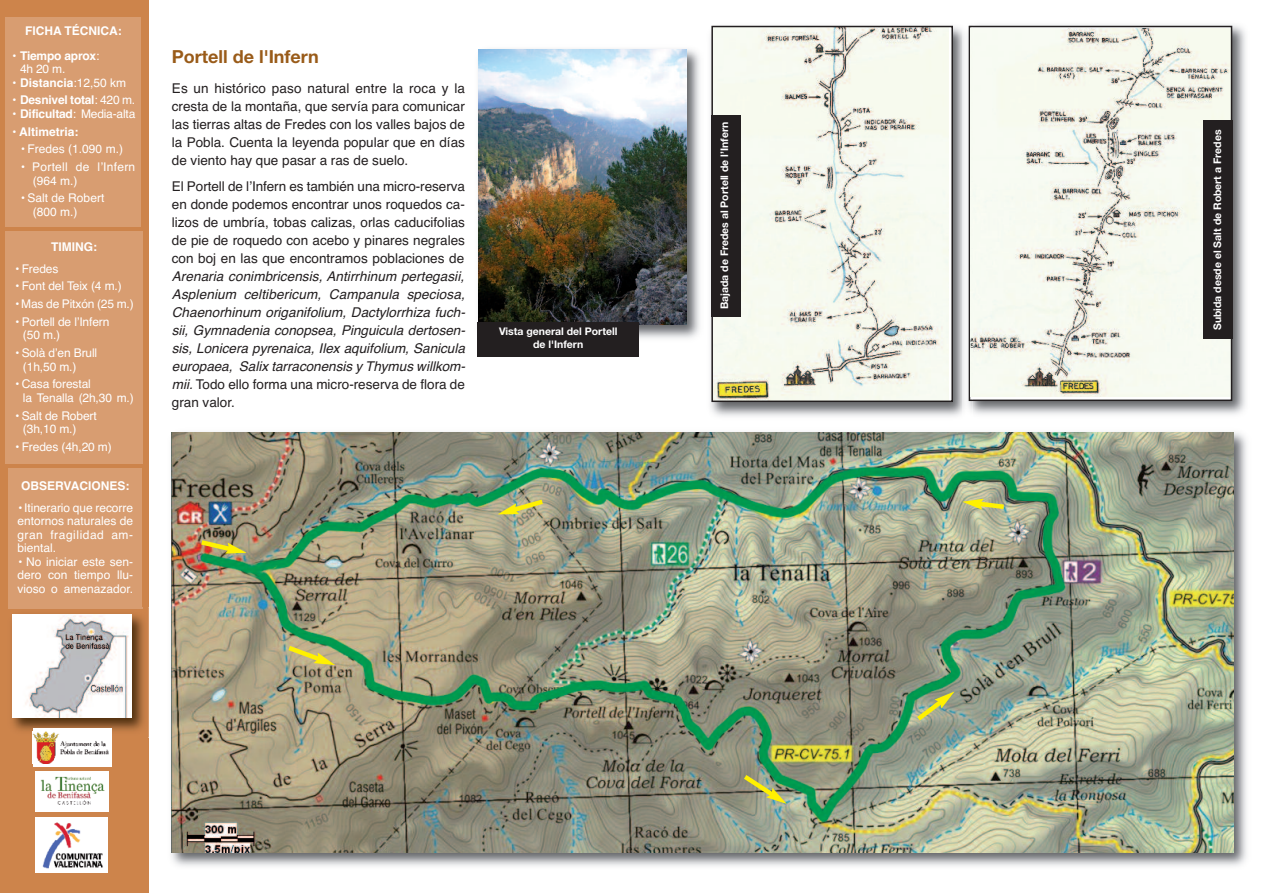
<style>
.page{position:relative;width:1263px;height:893px;background:#fff}
.page>*{position:absolute;margin:0;border:0;box-sizing:border-box;transform-origin:0 0}
.t1{font:700 18px "Helvetica Neue";color:#995b19}
.t2{font:13.5px/18px "Helvetica";color:#231f20;text-align:justify}
.t3{font:italic 13.5px/18px "Helvetica";color:#231f20}
.t4{font:12px/13.5px "Helvetica";color:#fff}
.t5{font:700 12px/13.5px "Helvetica";color:#fff}
.t6{font:12px/13.5px "Helvetica";letter-spacing:.02em;color:#fff}
.t7{font:700 12px "Helvetica";letter-spacing:-.02em;color:#fff}
.t8{font:700 10.5px/12.6px "Helvetica Neue";color:#fff;text-align:center}
.s1{font-weight:400}
.s2{font-weight:700}
.s3{font-style:normal}
</style>
<div class="page">
<img style="left:171px;top:432px;width:1076px;height:434px">
<img style="left:172px;top:433px;width:1061px;height:419px">
<div style="left:0;top:0;width:149px;height:893px;background:#cd844b"></div>
<div style="left:6px;top:17px;width:135px;height:210px;background:#d89d71"></div>
<div style="left:5px;top:231px;width:138px;height:233px;background:#d89d71"></div>
<div style="left:8px;top:468px;width:134px;height:140px;background:#d89d71"></div>
<img style="left:710px;top:25px;width:536px;height:392px">
<img style="left:973px;top:29px;width:256px;height:367px">
<div style="left:969px;top:26px;width:263px;height:375px;border:2px solid #231f20"></div>
<img style="left:962px;top:25px;width:11px;height:392px">
<img style="left:969px;top:27px;width:4px;height:373px">
<img style="left:970px;top:28px;width:3px;height:368px">
<img style="left:714px;top:29px;width:235px;height:370px">
<div style="left:711px;top:26px;width:242px;height:376px;border:2px solid #231f20"></div>
<div style="left:711px;top:115px;width:29px;height:201px;background:#231f20"></div>
<div style="left:1203px;top:121px;width:30px;height:218px;background:#231f20"></div>
<img style="left:478px;top:49px;width:222px;height:290px">
<img style="left:479px;top:50px;width:208px;height:275px">
<div style="left:477px;top:322px;width:162px;height:34px;background:#231f20"></div>
<img style="left:8px;top:607px;width:141px;height:131px">
<img style="left:8px;top:607px;width:134px;height:1px">
<img style="left:13px;top:614px;width:119px;height:104px">
<div style="left:33px;top:728px;width:78px;height:38px;background:#fff"></div>
<img style="left:33px;top:731px;width:76px;height:32px">
<div style="left:36px;top:817px;width:72px;height:56px;background:#fff"></div>
<img style="left:42px;top:822px;width:61px;height:47px">
<img style="left:35px;top:771px;width:73px;height:41px">
<svg style="left:196px;top:537px;width:51px;height:17px"></svg>
<svg style="left:283px;top:642px;width:52px;height:23px"></svg>
<svg style="left:739px;top:771px;width:48px;height:33px;background:#91a169"></svg>
<svg style="left:912px;top:691px;width:42px;height:34px"></svg>
<svg style="left:962px;top:499px;width:47px;height:13px"></svg>
<svg style="left:498px;top:496px;width:50px;height:19px"></svg>
<p class="t5" style="left:25px;top:24px;width:98px">FICHA TÉCNICA:</p>
<p class="t5" style="left:20px;top:49px;width:81px;text-indent:-9px"><span class="s1">•</span> Tiempo aprox<span class="s1">:<br>4h 20 m.</span></p>
<p class="t4" style="left:12px;top:76px;width:116px">• <span class="s2">Distancia</span>:12,50 km</p>
<p class="t7" style="left:12px;top:93px;width:125px"><span class="s1">•</span> Desnivel total<span class="s1">: 420 m.</span></p>
<p class="t4" style="left:12px;top:107px;width:125px">• <span class="s2">Dificultad</span>: Media-alta</p>
<p class="t5" style="left:12px;top:125px;width:68px"><span class="s1">•</span> Altimetria:</p>
<p class="t4" style="left:20px;top:142px;width:104px">• Fredes (1.090 m.)</p>
<p class="t6" style="left:33px;top:160px;width:104px;text-indent:-13px">• Portell de l’Infern (964 m.)</p>
<p class="t4" style="left:33px;top:191px;width:73px;text-indent:-13px">• Salt de Robert (800 m.)</p>
<p class="t5" style="left:51px;top:240px;width:47px">TIMING:</p>
<p class="t4" style="left:14px;top:262px;width:45px">• Fredes</p>
<p class="t4" style="left:14px;top:279px;width:109px">• Font del Teix (4 m.)</p>
<p class="t4" style="left:14px;top:297px;width:121px">• Mas de Pitxón (25 m.)</p>
<p class="t4" style="left:23px;top:315px;width:88px;text-indent:-9px">• Portell de l’Infern (50 m.)</p>
<p class="t4" style="left:23px;top:346px;width:76px;text-indent:-9px">• Solà d’en Brull (1h,50 m.)</p>
<p class="t4" style="left:23px;top:377px;width:112px;text-indent:-9px">• Casa forestal<br>la Tenalla (2h,30 m.)</p>
<p class="t4" style="left:23px;top:409px;width:75px;text-indent:-9px">• Salt de Robert (3h,10 m.)</p>
<p class="t4" style="left:14px;top:440px;width:99px">• Fredes (4h,20 m)</p>
<p class="t5" style="left:21px;top:479px;width:110px">OBSERVACIONES:</p>
<p class="t4" style="left:17px;top:501px;width:117px;text-align:justify">• Itinerario que recorre entornos naturales de gran fragilidad am&shy;biental.</p>
<p class="t4" style="left:17px;top:555px;width:117px;text-align:justify">• No iniciar este sen&shy;dero con tiempo llu&shy;vioso o amenazador.</p>
<h1 class="t1" style="left:172px;top:50px;width:149px">Portell de l'Infern</h1>
<p class="t2" style="left:172px;top:79px;width:295px">Es un histórico paso natural entre la roca y la cresta de la montaña, que servía para comunicar las tierras altas de Fredes con los valles bajos de la Pobla. Cuenta la leyenda popular que en días de viento hay que pasar a ras de suelo.</p>
<p class="t2" style="left:172px;top:177px;width:295px">El Portell de l’Infern es también una micro-reserva en donde podemos encontrar unos roquedos ca&shy;lizos de umbría, tobas calizas, orlas caducifolias de pie de roquedo con acebo y pinares negrales con boj en las que encontramos poblaciones de</p>
<p class="t3" style="left:172px;top:267px;width:299px">Arenaria conimbricensis, Antirrhinum pertegasii, Asplenium celtibericum, Campanula speciosa, Chaenorhinum origanifolium, Dactylorrhiza fuch&shy;sii, Gymnadenia conopsea, Pinguicula dertosen&shy;sis, Lonicera pyrenaica, Ilex aquifolium, Sanicula europaea, Salix tarraconensis y Thymus willkom&shy;mii.<span class="s3">Todo ello forma una micro-reserva de flora de gran valor.</span></p>
<p class="t8" style="left:499px;top:326px;width:120px">Vista general del Portell de l'Infern</p>
<p class="t8" style="left:719px;top:309px;width:189px;rotate:-90deg">Bajada de Fredes al Portell de l’Infern</p>
<p class="t8" style="left:1212px;top:330px;width:202px;rotate:-90deg">Subida desde el Salt de Robert a Fredes</p>
</div>
